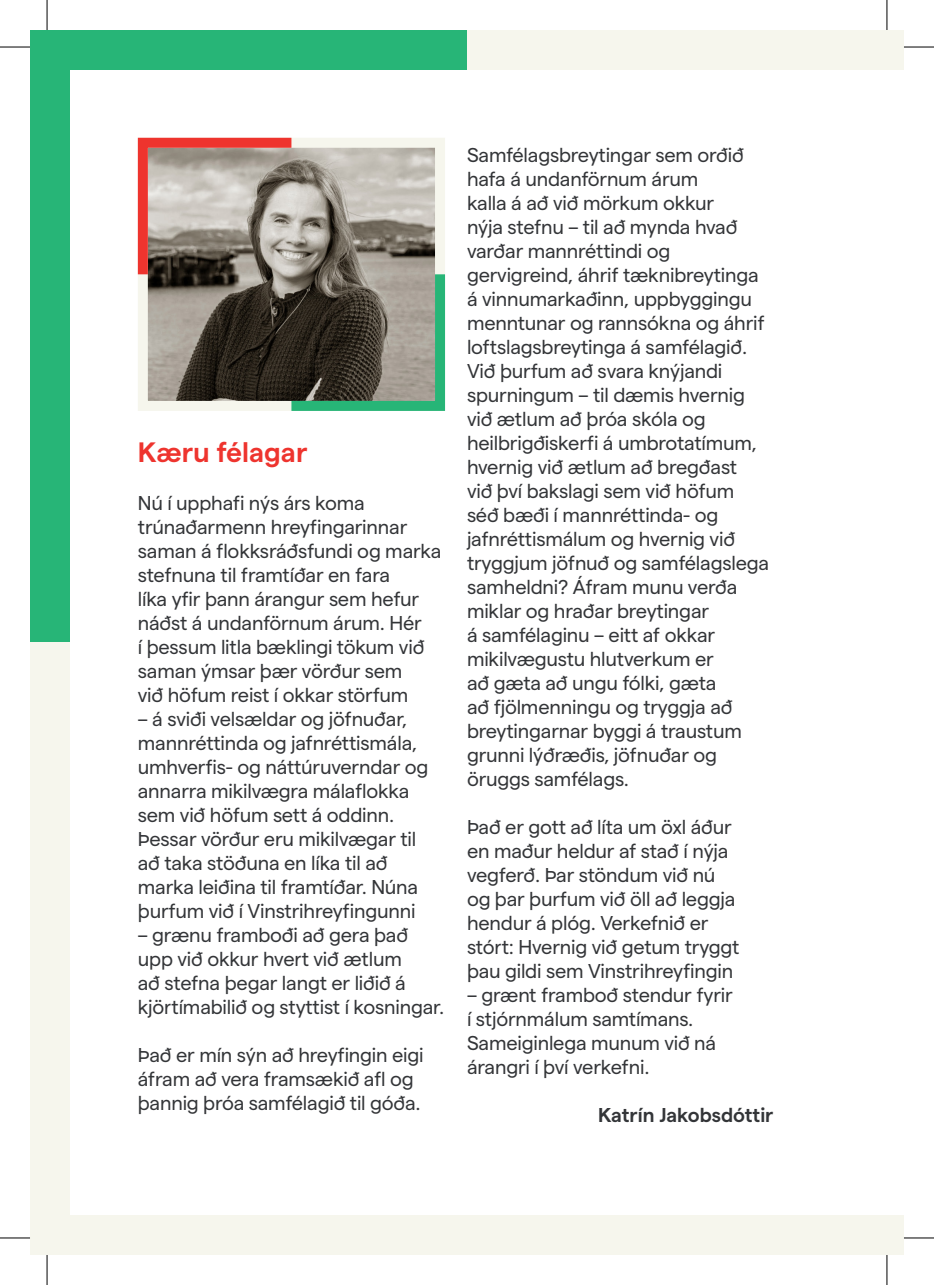
<style>
.page{position:relative;width:934px;height:1285px;background:#fff}
.page>*{position:absolute;margin:0;border:0;box-sizing:border-box;transform-origin:0 0}
.t1{font:600 28px "Matter";color:#ee342e}
.t2{font:20px/24px "Matter";letter-spacing:-.01em;color:#333538}
.t3{font:600 20px "Matter";color:#333538}
</style>
<div class="page">
<div style="left:30px;top:1216px;width:873px;height:39px;background:#f6f6ed"></div>
<div style="left:30px;top:30px;width:39px;height:1225px;background:#f6f6ed"></div>
<div style="left:30px;top:30px;width:873px;height:39px;background:#f6f6ed"></div>
<div style="left:30px;top:30px;width:436px;height:39px;background:#27b577"></div>
<div style="left:30px;top:30px;width:39px;height:612px;background:#27b577"></div>
<svg style="left:137px;top:137px;width:309px;height:274px;background:#8b8479"></svg>
<hr style="left:0;top:47px;width:30px;height:1px;background:#000">
<hr style="left:903px;top:47px;width:30px;height:1px;background:#000">
<hr style="left:0;top:1237px;width:30px;height:1px;background:#000">
<hr style="left:903px;top:1237px;width:30px;height:1px;background:#000">
<hr style="left:47px;top:0;width:1px;height:30px;background:#000">
<hr style="left:47px;top:1255px;width:1px;height:30px;background:#000">
<hr style="left:886px;top:0;width:1px;height:30px;background:#000">
<hr style="left:886px;top:1255px;width:1px;height:30px;background:#000">
<h1 class="t1" style="left:138px;top:431px;width:171px">Kæru félagar</h1>
<p class="t2" style="left:138px;top:489px;width:305px">Nú í upphafi nýs árs koma trúnaðarmenn hreyfingarinnar saman á flokksráðsfundi og marka stefnuna til framtíðar en fara<br>líka yfir þann árangur sem hefur náðst á undanförnum árum. Hér<br>í þessum litla bæklingi tökum við saman ýmsar þær vörður sem<br>við höfum reist í okkar störfum</p>
<p class="t2" style="left:138px;top:705px;width:292px">– á sviði velsældar og jöfnuðar, mannréttinda og jafnréttismála, umhverfis- og náttúruverndar og annarra mikilvægra málaflokka sem við höfum sett á oddinn.<br>Þessar vörður eru mikilvægar til að taka stöðuna en líka til að marka leiðina til framtíðar. Núna þurfum við í Vinstrihreyfingunni</p>
<p class="t2" style="left:138px;top:921px;width:308px">– grænu framboði að gera það upp við okkur hvert við ætlum<br>að stefna þegar langt er liðið á kjörtímabilið og styttist í kosningar.</p>
<p class="t2" style="left:138px;top:1041px;width:287px">Það er mín sýn að hreyfingin eigi áfram að vera framsækið afl og þannig þróa samfélagið til góða.</p>
<p class="t2" style="left:467px;top:141px;width:303px">Samfélagsbreytingar sem orðið hafa á undanförnum árum<br>kalla á að við mörkum okkur<br>nýja stefnu – til að mynda hvað varðar mannréttindi og gervigreind, áhrif tæknibreytinga á vinnumarkaðinn, uppbyggingu menntunar og rannsókna og áhrif loftslagsbreytinga á samfélagið.<br>Við þurfum að svara knýjandi spurningum – til dæmis hvernig við ætlum að þróa skóla og heilbrigðiskerfi á umbrotatímum, hvernig við ætlum að bregðast<br>við því bakslagi sem við höfum séð bæði í mannréttinda- og jafnréttismálum og hvernig við tryggjum jöfnuð og samfélagslega samheldni? Áfram munu verða miklar og hraðar breytingar<br>á samfélaginu – eitt af okkar mikilvægustu hlutverkum er<br>að gæta að ungu fólki, gæta<br>að fjölmenningu og tryggja að breytingarnar byggi á traustum grunni lýðræðis, jöfnuðar og öruggs samfélags.</p>
<p class="t2" style="left:467px;top:813px;width:274px">Það er gott að líta um öxl áður en maður heldur af stað í nýja vegferð. Þar stöndum við nú og þar þurfum við öll að leggja hendur á plóg. Verkefnið er stórt: Hvernig við getum tryggt þau gildi sem Vinstrihreyfingin</p>
<p class="t2" style="left:467px;top:981px;width:267px">– grænt framboð stendur fyrir í stjórnmálum samtímans.<br>Sameiginlega munum við ná árangri í því verkefni.</p>
<p class="t3" style="left:597px;top:1100px;width:177px">Katrín Jakobsdóttir</p>
</div>
